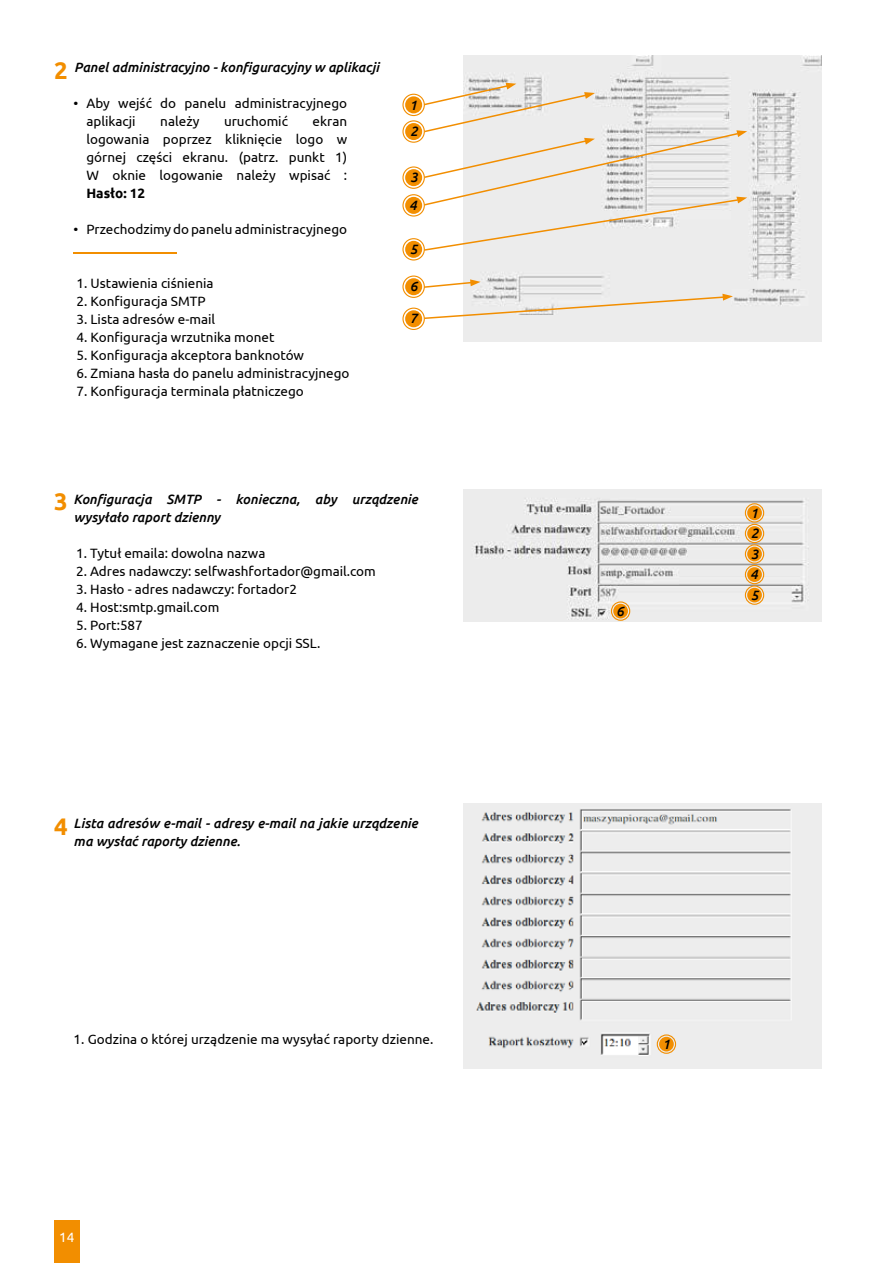
<style>
.page{position:relative;width:893px;height:1263px;background:#fff}
.page>*{position:absolute;margin:0;border:0;box-sizing:border-box;transform-origin:0 0}
.t1{font:700 24px "Ubuntu";color:#f28e00}
.t2{font:13.5px/18px "Ubuntu";color:#000}
.t3{font:italic 500 13.5px/20.7px "Ubuntu";color:#000}
.t4{font:700 13.5px "Ubuntu";color:#000}
.t5{font:13.5px "Ubuntu";color:#fff}
</style>
<div class="page">
<div style="left:54px;top:1220px;width:26px;height:43px;background:#f28e00"></div>
<img style="left:463px;top:490px;width:358px;height:131px">
<img style="left:463px;top:55px;width:358px;height:286px">
<img style="left:463px;top:803px;width:358px;height:266px">
<div style="left:405px;top:96px;width:17px;height:17px;background:#f28e00;border-radius:50%"></div>
<div style="left:402px;top:94px;width:23px;height:22px;border:1px solid #f28e00;border-radius:50%"></div>
<div style="left:747px;top:506px;width:15px;height:14px;background:#f28e00;border-radius:50%"></div>
<div style="left:745px;top:503px;width:19px;height:20px;border:1px solid #f28e00;border-radius:50%"></div>
<div style="left:659px;top:1037px;width:15px;height:14px;background:#f28e00;border-radius:50%"></div>
<div style="left:657px;top:1034px;width:19px;height:20px;border:1px solid #f28e00;border-radius:50%"></div>
<div style="left:747px;top:526px;width:15px;height:15px;background:#f28e00;border-radius:50%"></div>
<div style="left:745px;top:524px;width:19px;height:19px;border:1px solid #f28e00;border-radius:50%"></div>
<div style="left:747px;top:547px;width:15px;height:14px;background:#f28e00;border-radius:50%"></div>
<div style="left:745px;top:544px;width:19px;height:20px;border:1px solid #f28e00;border-radius:50%"></div>
<div style="left:747px;top:567px;width:15px;height:15px;background:#f28e00;border-radius:50%"></div>
<div style="left:745px;top:565px;width:19px;height:19px;border:1px solid #f28e00;border-radius:50%"></div>
<div style="left:747px;top:588px;width:15px;height:14px;background:#f28e00;border-radius:50%"></div>
<div style="left:745px;top:585px;width:19px;height:20px;border:1px solid #f28e00;border-radius:50%"></div>
<div style="left:613px;top:604px;width:15px;height:14px;background:#f28e00;border-radius:50%"></div>
<div style="left:611px;top:601px;width:19px;height:20px;border:1px solid #f28e00;border-radius:50%"></div>
<div style="left:405px;top:123px;width:17px;height:17px;background:#f28e00;border-radius:50%"></div>
<div style="left:402px;top:120px;width:23px;height:23px;border:1px solid #f28e00;border-radius:50%"></div>
<div style="left:405px;top:169px;width:17px;height:17px;background:#f28e00;border-radius:50%"></div>
<div style="left:402px;top:166px;width:23px;height:23px;border:1px solid #f28e00;border-radius:50%"></div>
<div style="left:405px;top:197px;width:17px;height:17px;background:#f28e00;border-radius:50%"></div>
<div style="left:402px;top:194px;width:23px;height:23px;border:1px solid #f28e00;border-radius:50%"></div>
<div style="left:405px;top:241px;width:17px;height:17px;background:#f28e00;border-radius:50%"></div>
<div style="left:402px;top:238px;width:23px;height:23px;border:1px solid #f28e00;border-radius:50%"></div>
<div style="left:405px;top:278px;width:17px;height:17px;background:#f28e00;border-radius:50%"></div>
<div style="left:402px;top:275px;width:23px;height:23px;border:1px solid #f28e00;border-radius:50%"></div>
<div style="left:405px;top:310px;width:17px;height:17px;background:#f28e00;border-radius:50%"></div>
<div style="left:402px;top:308px;width:23px;height:22px;border:1px solid #f28e00;border-radius:50%"></div>
<hr style="left:74px;top:252px;width:103px;height:2px;background:#f28e00">
<svg style="left:422px;top:83px;width:325px;height:169px"></svg>
<svg style="left:422px;top:279px;width:311px;height:41px"></svg>
<p class="t3" style="left:74px;top:57px;width:306px">Panel administracyjno - konfiguracyjny w aplikacji</p>
<p class="t2" style="left:86px;top:94px;width:262px;text-indent:-13px">• Aby wejść do panelu administracyjnego aplikacji</p>
<h1 class="t1" style="left:54px;top:56px;width:15px">2</h1>
<p class="t2" style="left:86px;top:112px;width:262px;text-align:justify;text-indent:226px">ekran logowania poprzez kliknięcie logo w górnej części ekranu. (patrz. punkt 1)<br>W oknie logowanie należy wpisać :</p>
<p class="t4" style="left:86px;top:185px;width:60px">Hasło: 12</p>
<p class="t2" style="left:74px;top:220px;width:275px">• Przechodzimy do panelu administracyjnego</p>
<p class="t2" style="left:160px;top:112px;width:41px">należy</p>
<p class="t2" style="left:224px;top:112px;width:65px">uruchomić</p>
<p class="t2" style="left:77px;top:274px;width:139px">1. Ustawienia ciśnienia</p>
<p class="t2" style="left:77px;top:292px;width:131px">2. Konfiguracja SMTP</p>
<p class="t2" style="left:77px;top:310px;width:140px">3. Lista adresów e-mail</p>
<p class="t2" style="left:77px;top:328px;width:200px">4. Konfiguracja wrzutnika monet</p>
<p class="t2" style="left:77px;top:346px;width:229px">5. Konfiguracja akceptora banknotów</p>
<p class="t2" style="left:77px;top:364px;width:275px">6. Zmiana hasła do panelu administracyjnego</p>
<p class="t2" style="left:77px;top:382px;width:229px">7. Konfiguracja terminala płatniczego</p>
<p class="t3" style="left:409px;top:95px;width:9px">1</p>
<p class="t3" style="left:410px;top:121px;width:9px">2</p>
<p class="t3" style="left:409px;top:163px;width:10px;line-height:27.8px">3<br>4</p>
<p class="t3" style="left:410px;top:238px;width:9px">5</p>
<p class="t3" style="left:410px;top:276px;width:9px">6</p>
<p class="t3" style="left:410px;top:308px;width:9px">7</p>
<h1 class="t1" style="left:54px;top:487px;width:15px">3</h1>
<p class="t3" style="left:74px;top:490px;width:346px;line-height:18px">Konfiguracja SMTP - konieczna, aby urządzenie wysyłało raport dzienny</p>
<p class="t2" style="left:76px;top:544px;width:191px">1. Tytuł emaila: dowolna nazwa</p>
<p class="t2" style="left:76px;top:562px;width:301px">2. Adres nadawczy: selfwashfortador@gmail.com</p>
<p class="t2" style="left:76px;top:580px;width:222px">3. Hasło - adres nadawczy: fortador2</p>
<p class="t2" style="left:76px;top:598px;width:145px">4. Host:smtp.gmail.com</p>
<p class="t2" style="left:76px;top:616px;width:68px">5. Port:587</p>
<p class="t2" style="left:76px;top:634px;width:246px">6. Wymagane jest zaznaczenie opcji SSL.</p>
<p class="t3" style="left:74px;top:814px;width:346px;line-height:18px">Lista adresów e-mail - adresy e-mail na jakie urządzenie ma wysłać raporty dzienne.</p>
<h1 class="t1" style="left:54px;top:812px;width:15px">4</h1>
<p class="t2" style="left:74px;top:1030px;width:361px">1. Godzina o której urządzenie ma wysyłać raporty dzienne.</p>
<p class="t5" style="left:59px;top:1229px;width:17px">14</p>
<p class="t3" style="left:616px;top:600px;width:9px">6</p>
<p class="t3" style="left:750px;top:502px;width:9px">1</p>
<p class="t3" style="left:750px;top:522px;width:10px;text-align:justify">2<br>3<br>4<br>5</p>
<p class="t3" style="left:662px;top:1033px;width:9px">1</p>
</div>
